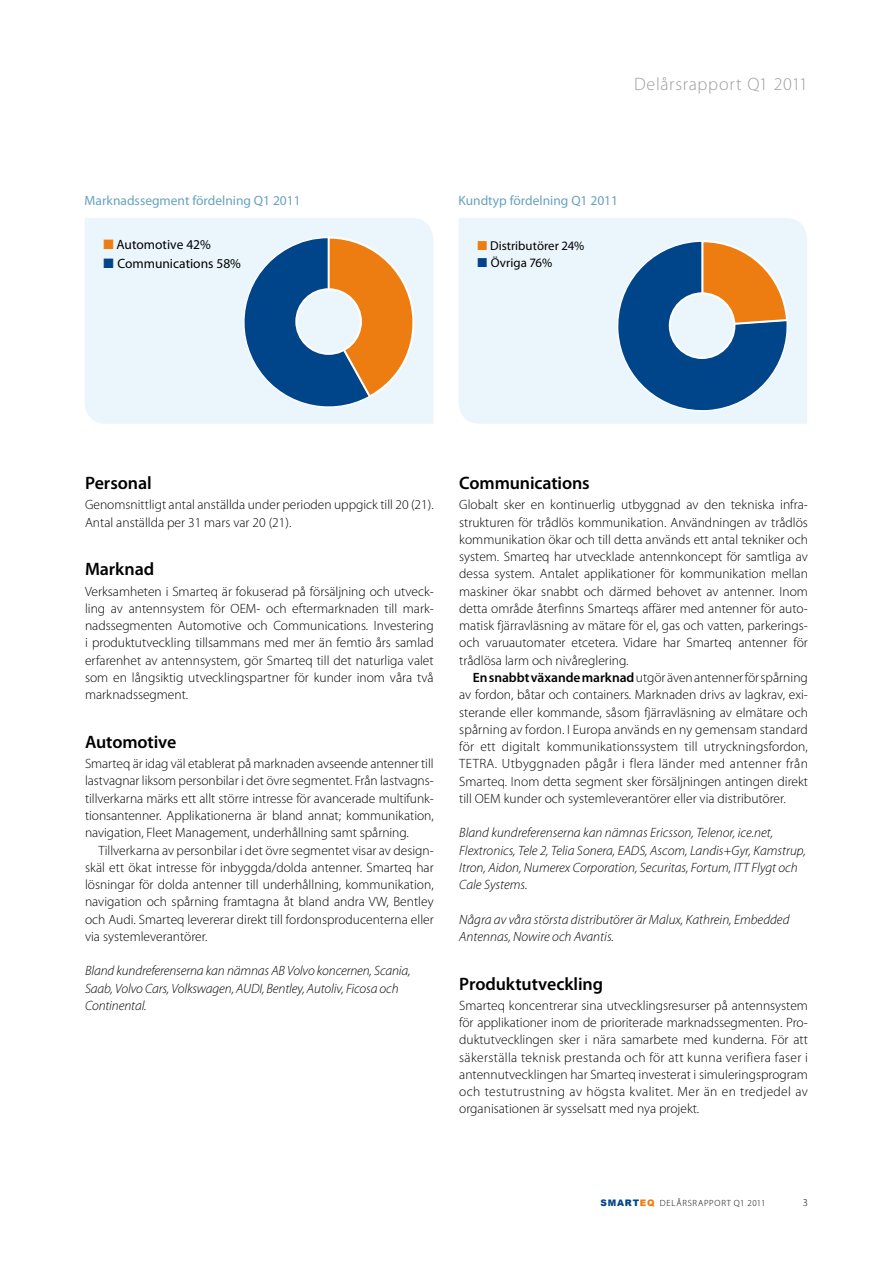
<style>
.page{position:relative;width:893px;height:1263px;background:#fff}
.page>*{position:absolute;margin:0;border:0;box-sizing:border-box;transform-origin:0 0}
.t1{font:600 18px "Myriad Pro";letter-spacing:-.005em;color:#000}
.t2{font:300 18px "Myriad Pro";letter-spacing:-.01em;color:#9c9e9f}
.t3{font:300 13.5px/17.2px "Myriad Pro";color:#000;text-align:justify}
.t4{font:italic 300 13.5px/17.2px "Myriad Pro";color:#000}
.t5{font:13.5px "Myriad Pro";color:#67a2c0}
.t6{font:13.5px "Myriad Pro";color:#000}
.t7{font:12.9px "Myriad Pro";color:#000}
.t8{font:300 10.5px "Myriad Pro";color:#000}
.t9{font:300 9px "Myriad Pro";letter-spacing:.08em;color:#000}
.s1{color:#ee7d11}
.s2{color:#004489}
.s3{font-weight:600}
.s4{font-family:"Arial";font-weight:900;color:#004489}
.s5{font-family:"Arial";font-weight:900;color:#ee7d11}
</style>
<div class="page">
<div style="left:85px;top:218px;width:348px;height:206px;background:#ebf6fc"></div>
<svg style="left:230px;top:237px;width:184px;height:171px;background:#92908f"></svg>
<div style="left:296px;top:289px;width:65px;height:65px;background:#ebf6fc;border-radius:50%"></div>
<div style="left:295px;top:288px;width:67px;height:67px;border:2px solid #fff;border-radius:50%"></div>
<div style="left:458px;top:218px;width:349px;height:206px;background:#ebf6fc"></div>
<svg style="left:613px;top:239px;width:175px;height:172px;background:#6f8498"></svg>
<div style="left:670px;top:293px;width:64px;height:65px;background:#ebf6fc;border-radius:50%"></div>
<div style="left:669px;top:292px;width:66px;height:67px;border:2px solid #fff;border-radius:50%"></div>
<h1 class="t2" style="left:634px;top:73px;width:175px">Delårsrapport Q1 2011</h1>
<p class="t5" style="left:85px;top:192px;width:218px">Marknadssegment fördelning Q1 2011</p>
<p class="t5" style="left:458px;top:192px;width:161px">Kundtyp fördelning Q1 2011</p>
<p class="t6" style="left:103px;top:237px;width:109px"><span class="s1">■</span> Automotive 42%</p>
<p class="t6" style="left:103px;top:255px;width:139px"><span class="s2">■</span> Communications 58%</p>
<p class="t7" style="left:478px;top:238px;width:108px"><span class="s1">■</span> Distributörer 24%</p>
<p class="t7" style="left:478px;top:254px;width:76px"><span class="s2">■</span> Övriga 76%</p>
<h1 class="t1" style="left:85px;top:472px;width:68px">Personal</h1>
<p class="t3" style="left:85px;top:496px;width:350px">Genomsnittligt antal anställda under perioden uppgick till 20 (21).<br>Antal anställda per 31 mars var 20 (21).</p>
<h1 class="t1" style="left:85px;top:558px;width:71px">Marknad</h1>
<p class="t3" style="left:85px;top:582px;width:350px">Verksamheten i Smarteq är fokuserad på försäljning och utveck&shy;ling av antennsystem för OEM- och eftermarknaden till mark&shy;nadssegmenten Automotive och Communications. Investering i produktutveckling tillsammans med mer än femtio års samlad erfarenhet av antennsystem, gör Smarteq till det naturliga valet som en långsiktig utvecklingspartner för kunder inom våra två marknadssegment.</p>
<h1 class="t1" style="left:85px;top:730px;width:93px">Automotive</h1>
<p class="t3" style="left:85px;top:755px;width:350px">Smarteq är idag väl etablerat på marknaden avseende antenner till lastvagnar liksom personbilar i det övre segmentet. Från lastvagns&shy;tillverkarna märks ett allt större intresse för avancerade multifunk&shy;tionsantenner. Applikationerna är bland annat; kommunikation, navigation, Fleet Management, underhållning samt spårning.</p>
<p class="t3" style="left:85px;top:841px;width:350px;text-indent:14px">Tillverkarna av personbilar i det övre segmentet visar av design&shy;skäl ett ökat intresse för inbyggda/dolda antenner. Smarteq har lösningar för dolda antenner till underhållning, kommunikation, navigation och spårning framtagna åt bland andra VW, Bentley och Audi. Smarteq levererar direkt till fordonsproducenterna eller via systemleverantörer.</p>
<p class="t4" style="left:85px;top:962px;width:327px">Bland kundreferenserna kan nämnas AB Volvo koncernen, Scania,<br>Saab, Volvo Cars, Volkswagen, AUDI, Bentley, Autoliv, Ficosa och<br>Continental.</p>
<h1 class="t1" style="left:459px;top:472px;width:132px">Communications</h1>
<p class="t3" style="left:459px;top:496px;width:350px">Globalt sker en kontinuerlig utbyggnad av den tekniska infra&shy;strukturen för trådlös kommunikation. Användningen av trådlös kommunikation ökar och till detta används ett antal tekniker och system. Smarteq har utvecklade antennkoncept för samtliga av dessa system. Antalet applikationer för kommunikation mellan maskiner ökar snabbt och därmed behovet av antenner. Inom detta område återfinns Smarteqs affärer med antenner för auto&shy;matisk fjärravläsning av mätare för el, gas och vatten, parkerings&shy;och varuautomater etcetera. Vidare har Smarteq antenner för trådlösa larm och nivåreglering.</p>
<p class="t3" style="left:459px;top:669px;width:350px;text-indent:14px"><span class="s3">En snabbt växande marknad</span> utgör även antenner för spårning av fordon, båtar och containers. Marknaden drivs av lagkrav, exi&shy;sterande eller kommande, såsom fjärravläsning av elmätare och spårning av fordon. I Europa används en ny gemensam standard för ett digitalt kommunikationssystem till utryckningsfordon, TETRA</p>
<p class="t3" style="left:459px;top:755px;width:350px;text-indent:36px">. Utbyggnaden pågår i flera länder med antenner från Smarteq. Inom detta segment sker försäljningen antingen direkt till OEM kunder och systemleverantörer eller via distributörer.</p>
<p class="t4" style="left:459px;top:824px;width:348px">Bland kundreferenserna kan nämnas Ericsson, Telenor, ice.net, Flextronics, Tele 2, Telia Sonera, EADS, Ascom, Landis+Gyr, Kamstrup, Itron, Aidon, Numerex Corporation, Securitas, Fortum, ITT Flygt och Cale Systems.</p>
<p class="t4" style="left:459px;top:910px;width:332px">Några av våra största distributörer är Malux, Kathrein, Embedded<br>Antennas, Nowire och Avantis.</p>
<h1 class="t1" style="left:459px;top:972px;width:145px">Produktutveckling</h1>
<p class="t3" style="left:459px;top:996px;width:350px">Smarteq koncentrerar sina utvecklingsresurser på antennsystem för applikationer inom de prioriterade marknadssegmenten. Pro&shy;duktutvecklingen sker i nära samarbete med kunderna. För att säkerställa teknisk prestanda och för att kunna verifiera faser i antennutvecklingen har Smarteq investerat i simuleringsprogram och testutrustning av högsta kvalitet. Mer än en tredjedel av organisationen är sysselsatt med nya projekt.</p>
<p class="t9" style="left:601px;top:1197px;width:166px"><span class="s4">SMART</span><span class="s5">EQ</span> Delårsrapport Q1 2011</p>
<p class="t8" style="left:803px;top:1196px;width:7px">3</p>
</div>
